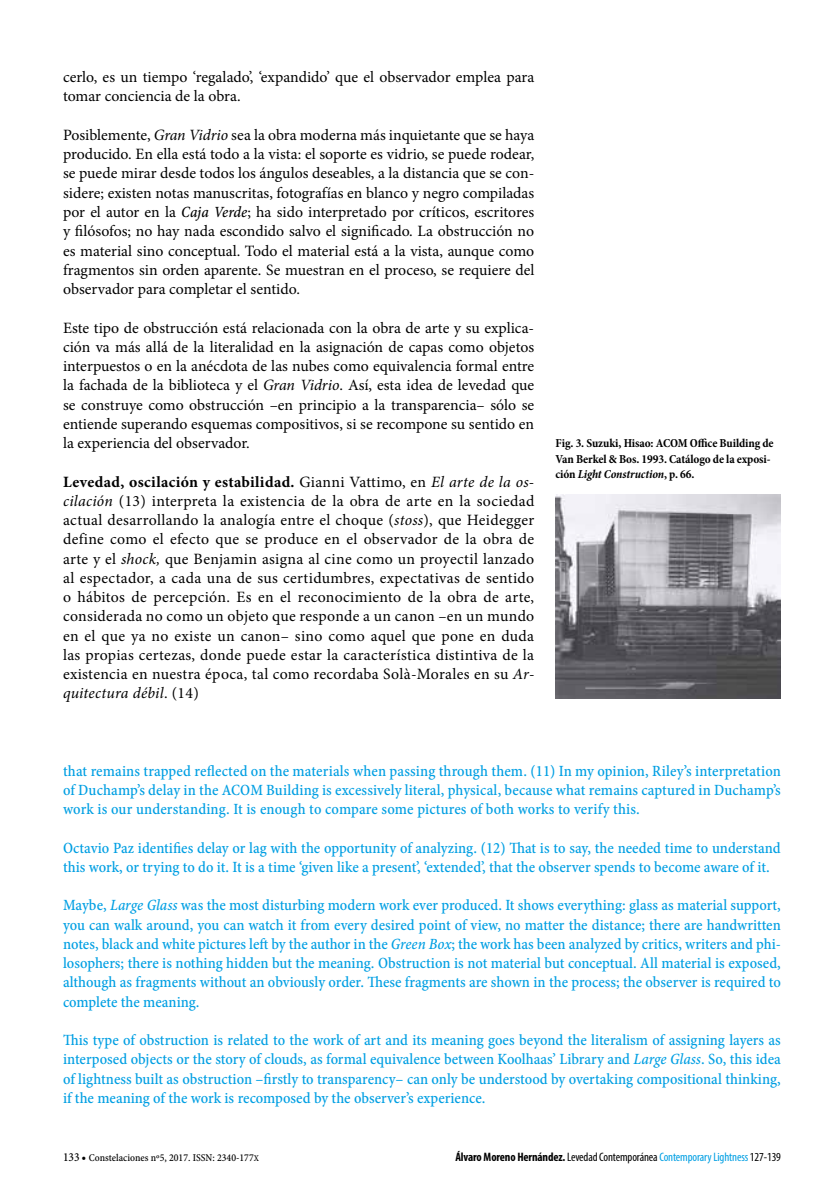
<style>
.page{position:relative;width:834px;height:1191px;background:#fff}
.page>*{position:absolute;margin:0;border:0;box-sizing:border-box;transform-origin:0 0}
.t1{font:15.75px/19.2px "Minion Pro";color:#000;text-align:justify}
.t2{font:15.75px/19.2px "Minion Pro Medium Cn Capt";color:#009fe3;text-align:justify}
.t3{font:700 condensed 12.25px/15.8px "Minion Pro";letter-spacing:-.01em;color:#000}
.t4{font:condensed 12.25px "Myriad Pro";letter-spacing:-.01em;color:#000}
.t5{font:10.5px "Minion Pro Medium Cn Capt";color:#000}
.s1{font-style:italic}
.s2{font-family:"Minion Pro Medium Cn It Capt"}
.s3{font-weight:700}
.s4{font-size:12.25px}
.s5{font-size:8.75px}
.s6{color:#009fe3}
</style>
<div class="page">
<img style="left:555px;top:494px;width:225px;height:205px">
<p class="t1" style="left:63px;top:68px;width:472px">cerlo, es un tiempo ‘regalado’, ‘expandido’ que el observador emplea para tomar conciencia de la obra.</p>
<p class="t1" style="left:63px;top:125px;width:472px">Posiblemente, <span class="s1">Gran Vidrio</span> sea la obra moderna más inquietante que se haya producido. En ella está todo a la vista: el soporte es vidrio, se puede rodear, se puede mirar desde todos los ángulos deseables, a la distancia que se con&shy;sidere; existen notas manuscritas, fotografías en blanco y negro compiladas por el autor en la <span class="s2">Caja Verde</span>; ha sido interpretado por críticos, escritores y filósofos; no hay nada escondido salvo el significado. La obstrucción no es material sino conceptual. Todo el material está a la vista, aunque como fragmentos sin orden aparente. Se muestran en el proceso, se requiere del observador para completar el sentido.</p>
<p class="t1" style="left:63px;top:318px;width:472px">Este tipo de obstrucción está relacionada con la obra de arte y su explica&shy;ción va más allá de la literalidad en la asignación de capas como objetos interpuestos o en la anécdota de las nubes como equivalencia formal entre la fachada de la biblioteca y el <span class="s1">Gran Vidrio</span>. Así, esta idea de levedad que se construye como obstrucción –en principio a la transparencia– sólo se entiende superando esquemas compositivos, si se recompone su sentido en la experiencia del observador.</p>
<p class="t1" style="left:63px;top:472px;width:472px"><span class="s3">Levedad, oscilación y estabilidad.</span> Gianni Vattimo, en <span class="s1">El arte de la os&shy;cilación</span> (13) interpreta la existencia de la obra de arte en la sociedad actual desarrollando la analogía entre el choque (<span class="s1">stoss</span>), que Heidegger define como el efecto que se produce en el observador de la obra de arte y el <span class="s1">shock,</span> que Benjamin asigna al cine como un proyectil lanzado al espectador, a cada una de sus certidumbres, expectativas de sentido o hábitos de percepción. Es en el reconocimiento de la obra de arte, considerada no como un objeto que responde a un canon –en un mundo en el que ya no existe un canon– sino como aquel que pone en duda las propias certezas, donde puede estar la característica distintiva de la existencia en nuestra época, tal como recordaba Solà-Morales en su <span class="s1">Ar&shy;quitectura débil</span>. (14)</p>
<p class="t3" style="left:555px;top:435px;width:219px">Fig. 3. Suzuki, Hisao: ACOM Office Building de<br>Van Berkel &amp; Bos. 1993. Catálogo de la exposi&shy;ción <span class="s1">Light Construction</span>, p. 66.</p>
<p class="t2" style="left:63px;top:761px;width:719px">that remains trapped reflected on the materials when passing through them. (11) In my opinion, Riley’s interpretation of Duchamp’s delay in the ACOM Building is excessively literal, physical, because what remains captured in Duchamp’s work is our understanding. It is enough to compare some pictures of both works to verify this.</p>
<p class="t2" style="left:63px;top:838px;width:719px">Octavio Paz identifies delay or lag with the opportunity of analyzing. (12) That is to say, the needed time to understand this work, or trying to do it. It is a time ‘given like a present’, ‘extended’, that the observer spends to become aware of it.</p>
<p class="t2" style="left:63px;top:895px;width:719px">Maybe, <span class="s2">Large Glass</span> was the most disturbing modern work ever produced. It shows everything: glass as material support, you can walk around, you can watch it from every desired point of view, no matter the distance; there are handwritten notes, black and white pictures left by the author in the <span class="s2">Green Box</span>; the work has been analyzed by critics, writers and phi&shy;losophers; there is nothing hidden but the meaning. Obstruction is not material but conceptual. All material is exposed, although as fragments without an obviously order. These fragments are shown in the process; the observer is required to complete the meaning.</p>
<p class="t2" style="left:63px;top:1030px;width:719px">This type of obstruction is related to the work of art and its meaning goes beyond the literalism of assigning layers as interposed objects or the story of clouds, as formal equivalence between Koolhaas’ Library and <span class="s2">Large Glass</span>. So, this idea of lightness built as obstruction –firstly to transparency– can only be understood by overtaking compositional thinking, if the meaning of the work is recomposed by the observer’s experience.</p>
<p class="t5" style="left:63px;top:1150px;width:197px"><span class="s4">133 •</span> Constelaciones nº5, 2017. ISSN: 2340-177<span class="s5">X</span></p>
<p class="t4" style="left:455px;top:1149px;width:327px"><span class="s3">Álvaro Moreno Hernández.</span> Levedad Contemporánea <span class="s6">Contemporary Lightness</span> 127-139</p>
</div>
